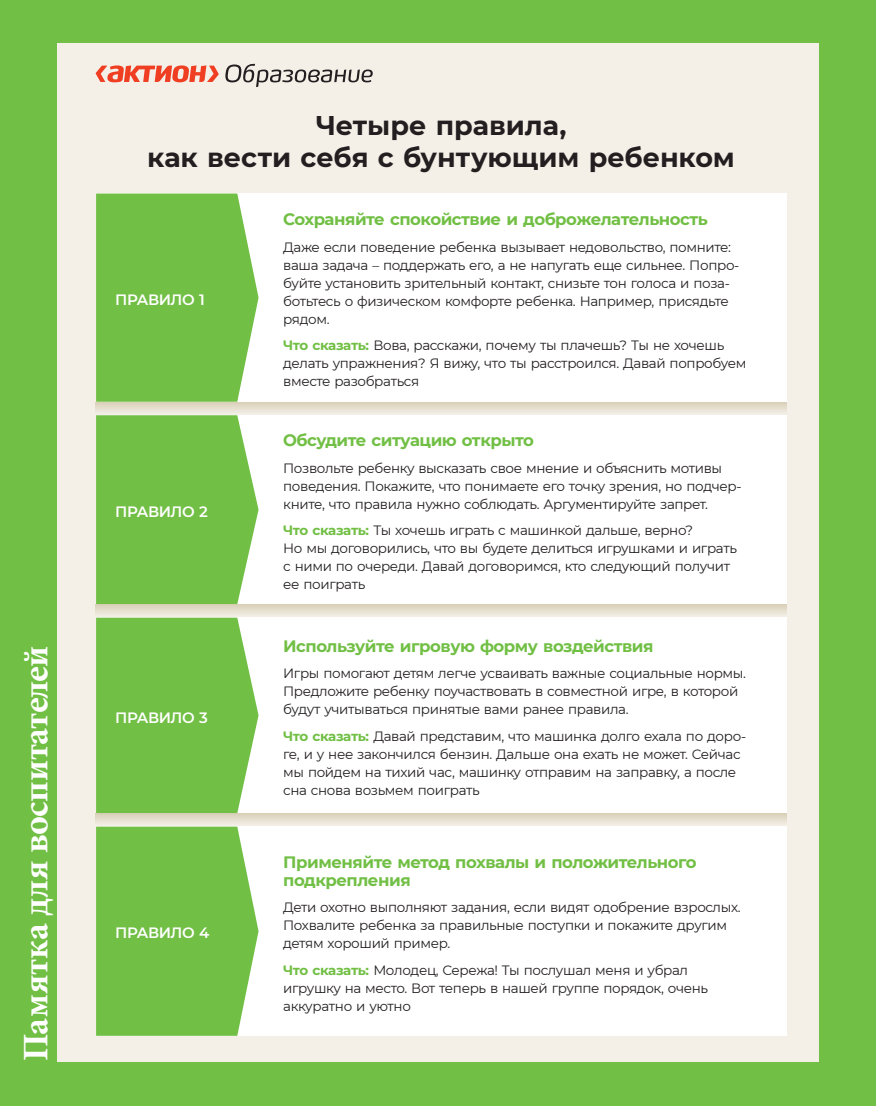
<style>
.page{position:relative;width:876px;height:1106px;background:#71bf44}
.page>*{position:absolute;margin:0;border:0;box-sizing:border-box;transform-origin:0 0}
.t1{font:700 36px "Minion Pro";letter-spacing:-.01em;color:#fff}
.t2{font:700 27px/31.5px "Montserrat";color:#231f20;text-align:center}
.t3{font:700 16.5px/18px "Montserrat";letter-spacing:-.03em;color:#71bf44}
.t4{font:600 15px "Montserrat";letter-spacing:-.03em;color:#fff}
.t5{font:13.5px/18px "Montserrat";letter-spacing:-.025em;color:#231f20}
.s1{font-weight:700;color:#71bf44}
</style>
<div class="page">
<div style="left:57px;top:44px;width:762px;height:1018px;background:#f4f0e8"></div>
<svg style="left:96px;top:65px;width:123px;height:17px"></svg>
<svg style="left:225px;top:64px;width:148px;height:23px"></svg>
<svg style="left:96px;top:402px;width:691px;height:10px"></svg>
<div style="left:96px;top:193px;width:691px;height:209px;background:#fff"></div>
<svg style="left:96px;top:193px;width:163px;height:209px;background:#7bc351"></svg>
<div style="left:96px;top:415px;width:691px;height:189px;background:#fff"></div>
<svg style="left:96px;top:415px;width:163px;height:189px;background:#7ac351"></svg>
<div style="left:96px;top:617px;width:691px;height:196px;background:#fff"></div>
<svg style="left:96px;top:617px;width:163px;height:196px;background:#7bc351"></svg>
<div style="left:96px;top:826px;width:691px;height:209px;background:#fff"></div>
<svg style="left:96px;top:826px;width:163px;height:209px;background:#7bc351"></svg>
<svg style="left:96px;top:604px;width:691px;height:10px;background:#e2dbc8"></svg>
<svg style="left:96px;top:813px;width:691px;height:10px;background:#e2dbc8"></svg>
<h1 class="t1" style="left:11px;top:1061px;width:417px;rotate:-90deg">Памятка для воспитателей</h1>
<h2 class="t2" style="left:147px;top:109px;width:589px">Четыре правила,<br>как вести себя с бунтующим ребенком</h2>
<p class="t4" style="left:115px;top:289px;width:91px">Правило 1</p>
<p class="t4" style="left:115px;top:501px;width:94px">Правило 2</p>
<p class="t4" style="left:115px;top:706px;width:94px">Правило 3</p>
<p class="t4" style="left:115px;top:922px;width:96px">Правило 4</p>
<p class="t3" style="left:283px;top:209px;width:426px">Сохраняйте спокойствие и доброжелательность</p>
<p class="t5" style="left:283px;top:237px;width:458px">Даже если поведение ребенка вызывает недовольство, помните: ваша задача – поддержать его, а не напугать еще сильнее. Попро&shy;буйте установить зрительный контакт, снизьте тон голоса и поза&shy;ботьтесь о физическом комфорте ребенка. Например, присядьте рядом.</p>
<p class="t5" style="left:283px;top:336px;width:465px"><span class="s1">Что сказать:</span> Вова, расскажи, почему ты плачешь? Ты не хочешь делать упражнения? Я вижу, что ты расстроился. Давай попробуем вместе разобраться</p>
<p class="t3" style="left:283px;top:430px;width:252px">Обсудите ситуацию открыто</p>
<p class="t5" style="left:283px;top:458px;width:460px">Позвольте ребенку высказать свое мнение и объяснить мотивы поведения. Покажите, что понимаете его точку зрения, но подчер&shy;кните, что правила нужно соблюдать. Аргументируйте запрет.</p>
<p class="t5" style="left:283px;top:521px;width:455px"><span class="s1">Что сказать:</span> Ты хочешь играть с машинкой дальше, верно?<br>Но мы договорились, что вы будете делиться игрушками и играть с ними по очереди. Давай договоримся, кто следующий получит ее поиграть</p>
<p class="t3" style="left:283px;top:636px;width:372px">Используйте игровую форму воздействия</p>
<p class="t5" style="left:283px;top:664px;width:464px">Игры помогают детям легче усваивать важные социальные нормы.<br>Предложите ребенку поучаствовать в совместной игре, в которой будут учитываться принятые вами ранее правила.</p>
<p class="t5" style="left:283px;top:726px;width:464px"><span class="s1">Что сказать:</span> Давай представим, что машинка долго ехала по доро&shy;ге, и у нее закончился бензин. Дальше она ехать не может. Сейчас мы пойдем на тихий час, машинку отправим на заправку, а после сна снова возьмем поиграть</p>
<p class="t3" style="left:283px;top:852px;width:415px">Применяйте метод похвалы и положительного подкрепления</p>
<p class="t5" style="left:283px;top:898px;width:459px">Дети охотно выполняют задания, если видят одобрение взрослых.<br>Похвалите ребенка за правильные поступки и покажите другим детям хороший пример.</p>
<p class="t5" style="left:283px;top:960px;width:426px"><span class="s1">Что сказать:</span> Молодец, Сережа! Ты послушал меня и убрал игрушку на место. Вот теперь в нашей группе порядок, очень аккуратно и уютно</p>
</div>
